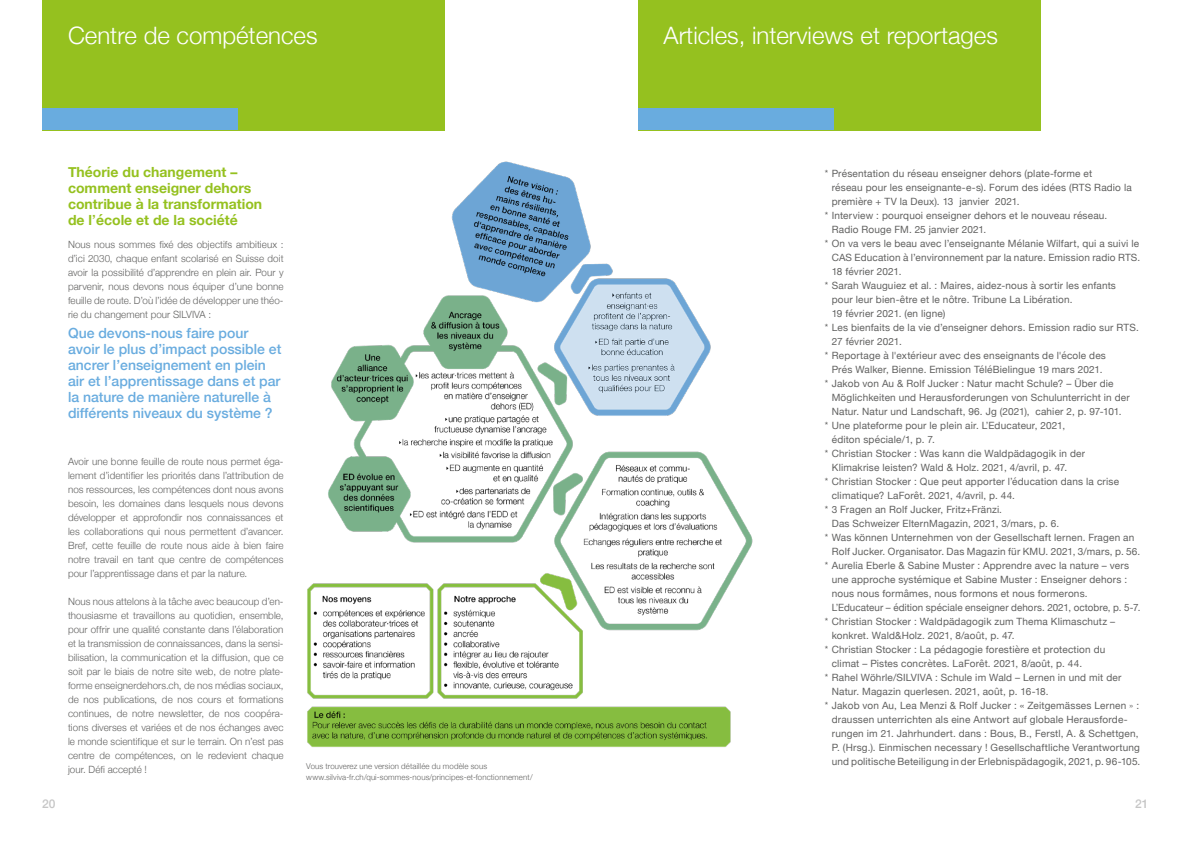
<style>
.page{position:relative;width:1191px;height:842px;background:#fff}
.page>*{position:absolute;margin:0;border:0;box-sizing:border-box;transform-origin:0 0}
.t1{font:300 24px "Helvetica Neue";color:#fff}
.t2{font:500 14px/16px "Helvetica Neue";color:#69acdf}
.t3{font:700 14px/16px "Helvetica Neue";color:#95c11f}
.t4{font:500 12px "Helvetica Neue";color:#c6c6c6}
.t5{font:10px "Helvetica Neue";letter-spacing:.015em;color:#616160}
.t6{font:300 10px/14px "Helvetica Neue";letter-spacing:.01em;color:#616160;text-align:justify}
.t7{font:300 8px/11px "Helvetica Neue";letter-spacing:.015em;color:#616160}
.s1{font-weight:300}
</style>
<div class="page">
<img style="left:307px;top:161px;width:446px;height:586px">
<div style="left:43px;top:0;width:402px;height:130px;background:#95c11f"></div>
<div style="left:638px;top:0;width:402px;height:130px;background:#95c11f"></div>
<div style="left:43px;top:108px;width:195px;height:22px;background:#69acdf"></div>
<div style="left:638px;top:108px;width:195px;height:22px;background:#69acdf"></div>
<h1 class="t1" style="left:68px;top:17px;width:251px">Centre de compétences</h1>
<h1 class="t1" style="left:663px;top:17px;width:336px">Articles, interviews et reportages</h1>
<h2 class="t3" style="left:68px;top:165px;width:196px">Théorie du changement – comment enseigner dehors contribue à la transformation de lʼécole et de la société</h2>
<p class="t6" style="left:68px;top:237px;width:217px">Nous nous sommes fixé des objectifs ambitieux : dʼici 2030, chaque enfant scolarisé en Suisse doit avoir la possibilité dʼapprendre en plein air. Pour y parvenir, nous devons nous équiper dʼune bonne feuille de route. Dʼoù lʼidée de développer une théo&shy;rie du changement pour SILVIVA :</p>
<h2 class="t2" style="left:68px;top:324px;width:215px">Que devons-nous faire pour avoir le plus dʼimpact possible et ancrer lʼenseignement en plein air et lʼapprentissage dans et par la nature de manière naturelle à différents niveaux du système ?</h2>
<p class="t6" style="left:68px;top:454px;width:217px">Avoir une bonne feuille de route nous permet éga&shy;lement dʼidentifier les priorités dans lʼattribution de nos ressources, les compétences dont nous avons besoin, les domaines dans lesquels nous devons développer et approfondir nos connaissances et les collaborations qui nous permettent dʼavancer.<br>Bref, cette feuille de route nous aide à bien faire notre travail en tant que centre de compétences pour lʼapprentissage dans et par la nature.</p>
<p class="t6" style="left:68px;top:594px;width:217px">Nous nous attelons à la tâche avec beaucoup dʼen&shy;thousiasme et travaillons au quotidien, ensemble, pour offrir une qualité constante dans lʼélaboration et la transmission de connaissances, dans la sensi&shy;bilisation, la communication et la diffusion, que ce soit par le biais de notre site web, de notre plate&shy;forme enseignerdehors.ch, de nos médias sociaux, de nos publications, de nos cours et formations continues, de notre newsletter, de nos coopéra&shy;tions diverses et variées et de nos échanges avec le monde scientifique et sur le terrain. On nʼest pas centre de compétences, on le redevient chaque jour. Défi accepté !</p>
<p class="t7" style="left:306px;top:760px;width:228px">Vous trouverez une version détaillée du modèle sous www.silviva-fr.ch/qui-sommes-nous/principes-et-fonctionnement/</p>
<p class="t5" style="left:824px;top:166px;width:269px">* Présentation du réseau enseigner dehors (plate-forme et</p>
<p class="t5" style="left:831px;top:180px;width:301px">réseau pour les enseignante-e-s). Forum des idées (RTS Radio la</p>
<p class="t5" style="left:831px;top:194px;width:189px">première + TV la Deux). 13 janvier 2021.</p>
<p class="t5" style="left:824px;top:208px;width:284px">* Interview : pourquoi enseigner dehors et le nouveau réseau.</p>
<p class="t5" style="left:831px;top:222px;width:156px">Radio Rouge FM. 25 janvier 2021.</p>
<p class="t5" style="left:824px;top:236px;width:316px">* On va vers le beau avec l’enseignante Mélanie Wilfart, qui a suivi le</p>
<p class="t5" style="left:831px;top:250px;width:310px">CAS Education à l’environnement par la nature. Emission radio RTS.</p>
<p class="t5" style="left:831px;top:264px;width:71px">18 février 2021.</p>
<p class="t5" style="left:824px;top:278px;width:293px">* Sarah Wauguiez et al. : Maires, aidez-nous à sortir les enfants</p>
<p class="t5" style="left:831px;top:292px;width:242px">pour leur bien-être et le nôtre. Tribune La Libération.</p>
<p class="t5" style="left:831px;top:306px;width:115px">19 février 2021. (en ligne)</p>
<p class="t5" style="left:824px;top:320px;width:315px">* Les bienfaits de la vie d’enseigner dehors. Emission radio sur RTS.</p>
<p class="t5" style="left:831px;top:334px;width:72px">27 février 2021.</p>
<p class="t5" style="left:824px;top:348px;width:283px">* Reportage à l'extérieur avec des enseignants de l'école des</p>
<p class="t5" style="left:831px;top:362px;width:272px">Prés Walker, Bienne. Emission TéléBielingue 19 mars 2021.</p>
<p class="t5" style="left:824px;top:376px;width:290px">* Jakob von Au &amp; Rolf Jucker : Natur macht Schule? – Über die</p>
<p class="t5" style="left:831px;top:390px;width:299px">Möglichkeiten und Herausforderungen von Schulunterricht in der</p>
<p class="t5" style="left:831px;top:404px;width:291px">Natur. Natur und Landschaft, 96. Jg (2021), cahier 2, p. 97-101.</p>
<p class="t5" style="left:824px;top:418px;width:242px">* Une plateforme pour le plein air. LʼEducateur, 2021,</p>
<p class="t5" style="left:831px;top:432px;width:105px">éditon spéciale/1, p. 7.</p>
<p class="t5" style="left:824px;top:446px;width:262px">* Christian Stocker : Was kann die Waldpädagogik in der</p>
<p class="t5" style="left:831px;top:460px;width:237px">Klimakrise leisten? Wald &amp; Holz. 2021, 4/avril, p. 47.</p>
<p class="t5" style="left:824px;top:474px;width:296px">* Christian Stocker : Que peut apporter lʼéducation dans la crise</p>
<p class="t5" style="left:831px;top:488px;width:185px">climatique? LaForêt. 2021, 4/avril, p. 44.</p>
<p class="t5" style="left:824px;top:502px;width:179px">* 3 Fragen an Rolf Jucker, Fritz+Fränzi.</p>
<p class="t5" style="left:831px;top:516px;width:229px">Das Schweizer ElternMagazin, 2021, 3/mars, p. 6.</p>
<p class="t5" style="left:824px;top:530px;width:311px">* Was können Unternehmen von der Gesellschaft lernen. Fragen an</p>
<p class="t5" style="left:831px;top:544px;width:310px">Rolf Jucker. Organisator. Das Magazin für KMU. 2021, 3/mars, p. 56.</p>
<p class="t5" style="left:824px;top:558px;width:306px">* Aurelia Eberle &amp; Sabine Muster : Apprendre avec la nature – vers</p>
<p class="t5" style="left:831px;top:572px;width:297px">une approche systémique et Sabine Muster : Enseigner dehors :</p>
<p class="t5" style="left:831px;top:586px;width:257px">nous nous formâmes, nous formons et nous formerons.</p>
<p class="t5" style="left:831px;top:600px;width:310px">LʼEducateur – édition spéciale enseigner dehors. 2021, octobre, p. 5-7.</p>
<p class="t5" style="left:824px;top:614px;width:292px">* Christian Stocker : Waldpädagogik zum Thema Klimaschutz –</p>
<p class="t5" style="left:831px;top:628px;width:184px">konkret. Wald&amp;Holz. 2021, 8/août, p. 47.</p>
<p class="t5" style="left:824px;top:642px;width:282px">* Christian Stocker : La pédagogie forestière et protection du</p>
<p class="t5" style="left:831px;top:656px;width:252px">climat – Pistes concrètes. LaForêt. 2021, 8/août, p. 44.</p>
<p class="t5" style="left:824px;top:670px;width:298px">* Rahel Wöhrle/SILVIVA : Schule im Wald – Lernen in und mit der</p>
<p class="t5" style="left:831px;top:684px;width:218px">Natur. Magazin querlesen. 2021, août, p. 16-18.</p>
<p class="t5" style="left:824px;top:698px;width:316px">* Jakob von Au, Lea Menzi &amp; Rolf Jucker : « Zeitgemässes Lernen <span class="s1">»</span> :</p>
<p class="t5" style="left:831px;top:712px;width:297px">draussen unterrichten als eine Antwort auf globale Herausforde-</p>
<p class="t5" style="left:831px;top:726px;width:308px">rungen im 21. Jahrhundert. dans : Bous, B., Ferstl, A. &amp; Schettgen,</p>
<p class="t5" style="left:831px;top:740px;width:310px">P. (Hrsg.). Einmischen necessary ! Gesellschaftliche Verantwortung</p>
<p class="t5" style="left:831px;top:754px;width:310px">und politische Beteiligung in der Erlebnispädagogik, 2021, p. 96-105.</p>
<p class="t4" style="left:42px;top:794px;width:15px">20</p>
<p class="t4" style="left:1135px;top:794px;width:15px">21</p>
</div>
